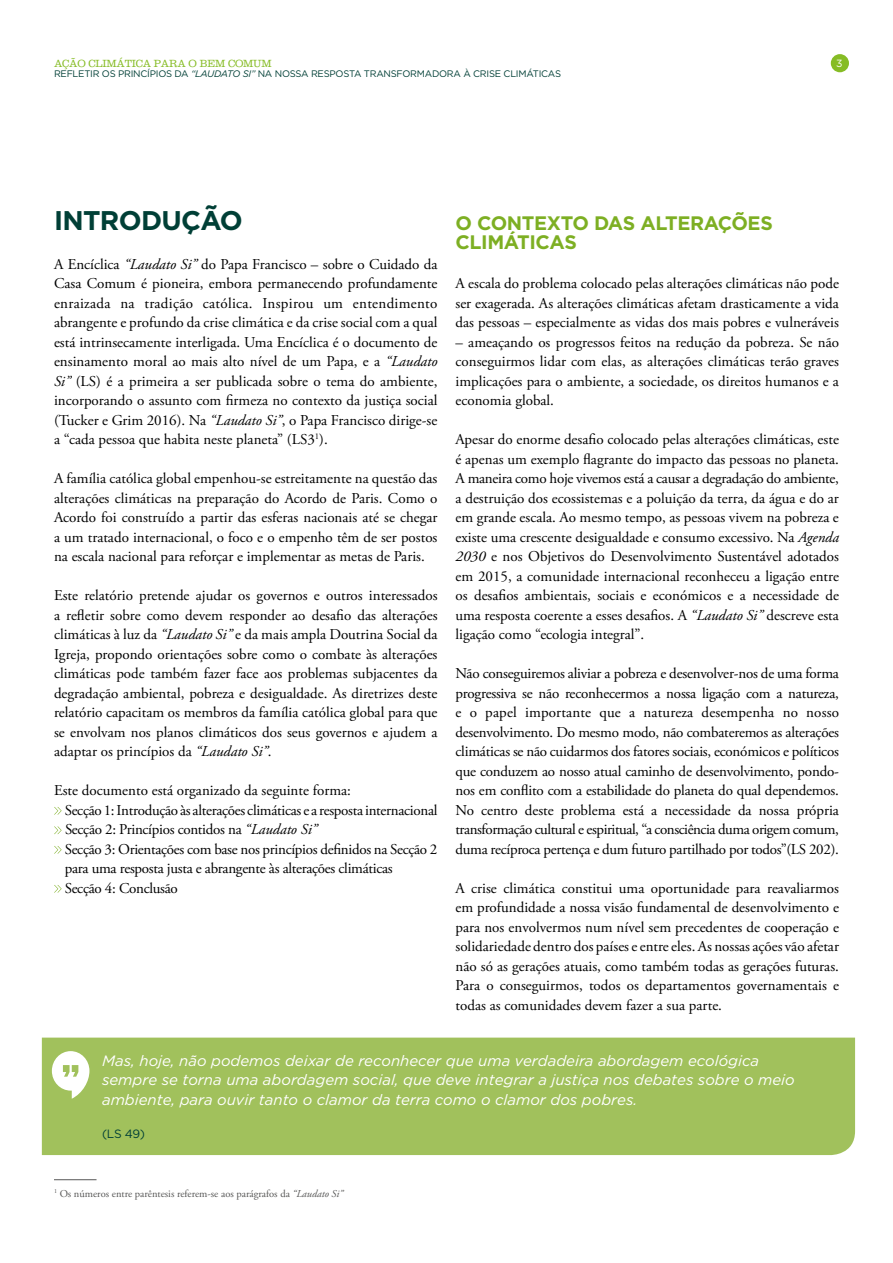
<style>
.page{position:relative;width:893px;height:1263px;background:#fff}
.page>*{position:absolute;margin:0;border:0;box-sizing:border-box;transform-origin:0 0}
.t1{font:700 27px "Gotham";letter-spacing:-.025em;color:#003f36}
.t2{font:700 19.5px/19.5px "Gotham";letter-spacing:-.02em;color:#7daf23}
.t3{font:15px/19.5px "Adobe Garamond Pro";color:#000;text-align:justify}
.t4{font:15px/19.5px "Adobe Garamond Pro";letter-spacing:-.02em;color:#000}
.t5{font:italic 15px/19.5px "Gotham";color:#fff}
.t6{font:12px "Gotham";color:#003f36}
.t7{font:300 10.8px "Clarendon LT Std";letter-spacing:-.02em;color:#86bc25}
.t8{font:10.5px "Adobe Garamond Pro";color:#575756}
.t9{font:10.5px "Gotham";color:#fff}
.t10{font:9.45px "Gotham";letter-spacing:-.025em;color:#003f36}
.s1{font-style:italic}
</style>
<div class="page">
<div style="left:831px;top:54px;width:18px;height:18px;background:#86bc25;border-radius:50%"></div>
<div style="left:42px;top:1037px;width:813px;height:118px;background:#a1c15c"></div>
<svg style="left:54px;top:807px;width:8px;height:7px"></svg>
<svg style="left:54px;top:826px;width:8px;height:8px"></svg>
<svg style="left:54px;top:846px;width:8px;height:7px"></svg>
<svg style="left:54px;top:885px;width:8px;height:7px"></svg>
<hr style="left:54px;top:1179px;width:43px;height:1px;background:#575756">
<svg style="left:52px;top:1051px;width:37px;height:48px"></svg>
<p class="t7" style="left:54px;top:57px;width:219px">AÇÃO CLIMÁTICA PARA O BEM COMUM</p>
<p class="t10" style="left:54px;top:68px;width:509px">REFLETIR OS PRINCÍPIOS DA <span class="s1">“LAUDATO SI”</span> NA NOSSA RESPOSTA TRANSFORMADORA À CRISE CLIMÁTICAS</p>
<p class="t9" style="left:836px;top:57px;width:8px">3</p>
<h1 class="t1" style="left:54px;top:202px;width:190px">INTRODUÇÃO</h1>
<p class="t3" style="left:54px;top:255px;width:385px">A Encíclica <span class="s1">“Laudato Si”</span> do Papa Francisco – sobre o Cuidado da Casa Comum é pioneira, embora permanecendo profundamente enraizada na tradição católica. Inspirou um entendimento abrangente e profundo da crise climática e da crise social com a qual está intrinsecamente interligada. Uma Encíclica é o documento de ensinamento moral ao mais alto nível de um Papa, e a <span class="s1">“Laudato Si”</span> (LS) é a primeira a ser publicada sobre o tema do ambiente, incorporando o assunto com firmeza no contexto da justiça social (Tucker e Grim 2016). Na <span class="s1">“Laudato Si”</span>, o Papa Francisco dirige-se a “cada pessoa que habita neste planeta” (LS3<sup>1</sup>).</p>
<p class="t3" style="left:54px;top:469px;width:385px">A família católica global empenhou-se estreitamente na questão das alterações climáticas na preparação do Acordo de Paris. Como o Acordo foi construído a partir das esferas nacionais até se chegar a um tratado internacional, o foco e o empenho têm de ser postos na escala nacional para reforçar e implementar as metas de Paris.</p>
<p class="t3" style="left:54px;top:586px;width:385px">Este relatório pretende ajudar os governos e outros interessados a refletir sobre como devem responder ao desafio das alterações climáticas à luz da <span class="s1">“Laudato Si”</span> e da mais ampla Doutrina Social da Igreja, propondo orientações sobre como o combate às alterações climáticas pode também fazer face aos problemas subjacentes da degradação ambiental, pobreza e desigualdade. As diretrizes deste relatório capacitam os membros da família católica global para que se envolvam nos planos climáticos dos seus governos e ajudem a adaptar os princípios da <span class="s1">“Laudato Si”</span>.</p>
<p class="t4" style="left:65px;top:781px;width:374px;text-indent:-11px">Este documento está organizado da seguinte forma:<br>Secção 1: Introdução às alterações climáticas e a resposta internacional Secção 2: Princípios contidos na <span class="s1">“Laudato Si”<br></span>Secção 3: Orientações com base nos princípios definidos na Secção 2 para uma resposta justa e abrangente às alterações climáticas<br>Secção 4: Conclusão</p>
<h2 class="t2" style="left:455px;top:213px;width:319px">O CONTEXTO DAS ALTERAÇÕES<br>CLIMÁTICAS</h2>
<p class="t3" style="left:455px;top:274px;width:385px">A escala do problema colocado pelas alterações climáticas não pode ser exagerada. As alterações climáticas afetam drasticamente a vida das pessoas – especialmente as vidas dos mais pobres e vulneráveis</p>
<p class="t3" style="left:455px;top:333px;width:385px">– ameaçando os progressos feitos na redução da pobreza. Se não conseguirmos lidar com elas, as alterações climáticas terão graves implicações para o ambiente, a sociedade, os direitos humanos e a economia global.</p>
<p class="t3" style="left:455px;top:430px;width:385px">Apesar do enorme desafio colocado pelas alterações climáticas, este é apenas um exemplo flagrante do impacto das pessoas no planeta.<br>A maneira como hoje vivemos está a causar a degradação do ambiente, a destruição dos ecossistemas e a poluição da terra, da água e do ar em grande escala. Ao mesmo tempo, as pessoas vivem na pobreza e existe uma crescente desigualdade e consumo excessivo. Na <span class="s1">Agenda 2030</span> e nos Objetivos do Desenvolvimento Sustentável adotados em 2015, a comunidade internacional reconheceu a ligação entre os desafios ambientais, sociais e económicos e a necessidade de uma resposta coerente a esses desafios. A <span class="s1">“Laudato Si”</span> descreve esta ligação como “ecologia integral”.</p>
<p class="t3" style="left:455px;top:664px;width:385px">Não conseguiremos aliviar a pobreza e desenvolver-nos de uma forma progressiva se não reconhecermos a nossa ligação com a natureza, e o papel importante que a natureza desempenha no nosso desenvolvimento. Do mesmo modo, não combateremos as alterações climáticas se não cuidarmos dos fatores sociais, económicos e políticos que conduzem ao nosso atual caminho de desenvolvimento, pondo&shy;nos em conflito com a estabilidade do planeta do qual dependemos.<br>No centro deste problema está a necessidade da nossa própria transformação cultural e espiritual, “a consciência duma origem comum, duma recíproca pertença e dum futuro partilhado por todos”(LS 202).</p>
<p class="t3" style="left:455px;top:879px;width:385px">A crise climática constitui uma oportunidade para reavaliarmos em profundidade a nossa visão fundamental de desenvolvimento e para nos envolvermos num nível sem precedentes de cooperação e solidariedade dentro dos países e entre eles. As nossas ações vão afetar não só as gerações atuais, como também todas as gerações futuras.<br>Para o conseguirmos, todos os departamentos governamentais e todas as comunidades devem fazer a sua parte.</p>
<p class="t5" style="left:102px;top:1050px;width:694px">Mas, hoje, não podemos deixar de reconhecer que uma verdadeira abordagem ecológica sempre se torna uma abordagem social, que deve integrar a justiça nos debates sobre o meio ambiente, para ouvir tanto o clamor da terra como o clamor dos pobres.</p>
<p class="t6" style="left:102px;top:1125px;width:45px">(LS 49)</p>
<p class="t8" style="left:54px;top:1187px;width:291px"><sup>1</sup> Os números entre parêntesis referem-se aos parágrafos da <span class="s1">“Laudato Si”</span></p>
</div>
